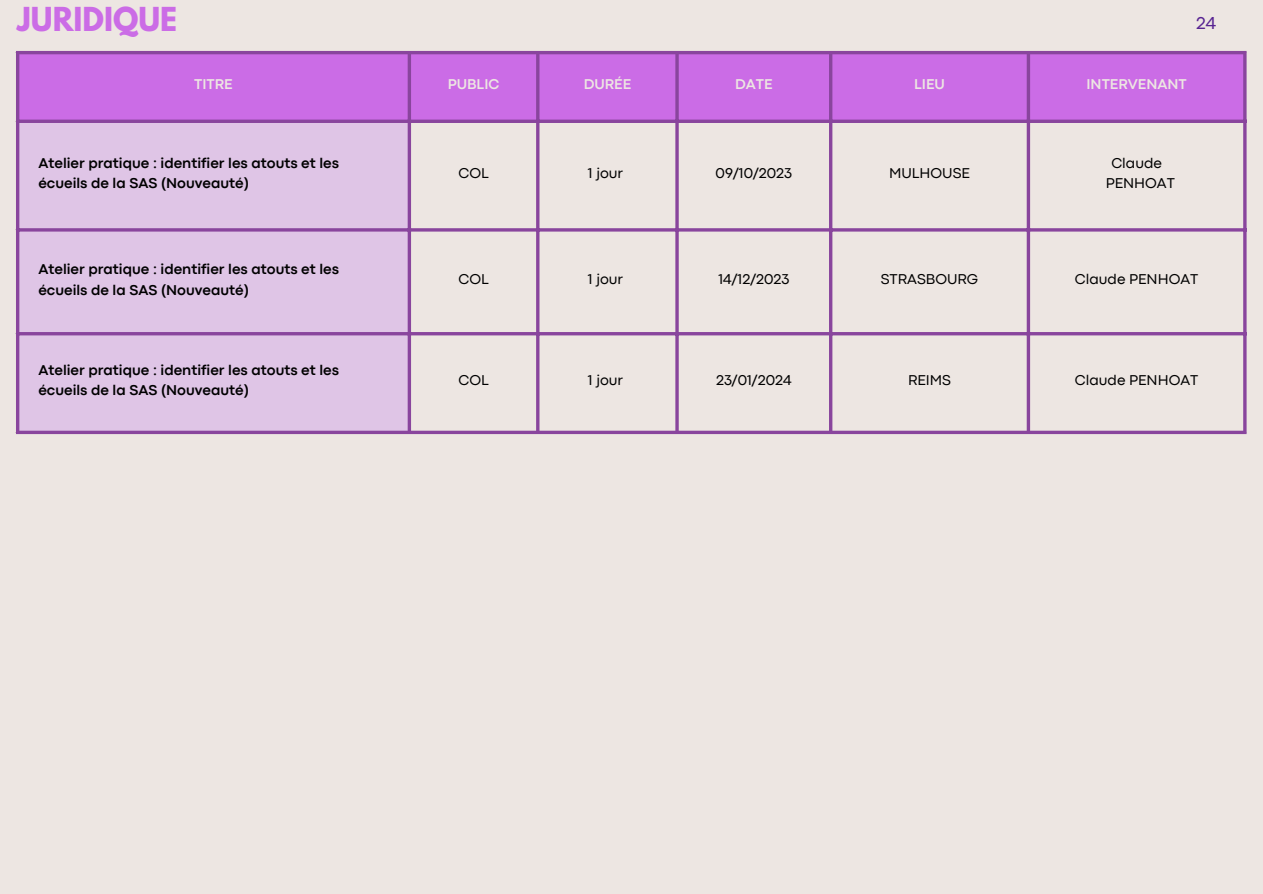
<style>
.page{position:relative;width:1263px;height:894px;background:#fff}
.page>*{position:absolute;margin:0;border:0;box-sizing:border-box;transform-origin:0 0}
.t1{font:700 29.25px "League Spartan";color:#cb6ce6}
.t2{font:18px "Codec Pro";color:#582492}
.t3{font:700 14.85px/20.2px "Codec Pro";color:#000}
.t4{font:14.85px "Codec Pro";color:#000}
.t5{font:700 14.85px "Codec Pro";color:#ede6e2}
</style>
<div class="page">
<div style="left:0;top:0;width:1263px;height:893px;background:#ede6e2"></div>
<div style="left:19px;top:54px;width:1224px;height:66px;background:#cb6ce6"></div>
<div style="left:19px;top:123px;width:389px;height:307px;background:#dfc5e6"></div>
<hr style="left:16px;top:54px;width:3px;height:376px;background:#89459d">
<hr style="left:408px;top:54px;width:3px;height:376px;background:#89459d">
<hr style="left:536px;top:54px;width:3px;height:376px;background:#89459d">
<svg style="left:675px;top:54px;width:4px;height:376px"></svg>
<hr style="left:829px;top:54px;width:3px;height:376px;background:#89459d">
<hr style="left:1027px;top:54px;width:3px;height:376px;background:#89459d">
<hr style="left:1243px;top:54px;width:3px;height:376px;background:#89459d">
<hr style="left:16px;top:51px;width:1230px;height:3px;background:#89459d">
<hr style="left:16px;top:120px;width:1230px;height:3px;background:#89459d">
<hr style="left:16px;top:228px;width:1230px;height:3px;background:#89459d">
<hr style="left:16px;top:332px;width:1230px;height:3px;background:#89459d">
<svg style="left:16px;top:430px;width:1230px;height:4px;background:#995ea9"></svg>
<p class="t1" style="left:17px;top:5px;width:162px">JURIDIQUE</p>
<p class="t2" style="left:1196px;top:17px;width:22px">24</p>
<p class="t5" style="left:194px;top:79px;width:40px">TITRE</p>
<p class="t5" style="left:448px;top:79px;width:53px">PUBLIC</p>
<p class="t5" style="left:584px;top:79px;width:49px">DURÉE</p>
<p class="t5" style="left:735px;top:79px;width:39px">DATE</p>
<p class="t5" style="left:914px;top:79px;width:32px">LIEU</p>
<p class="t5" style="left:1086px;top:79px;width:102px">INTERVENANT</p>
<p class="t3" style="left:38px;top:154px;width:302px">Atelier pratique : identifier les atouts et les écueils de la SAS (Nouveauté)</p>
<p class="t4" style="left:458px;top:168px;width:32px">COL</p>
<p class="t4" style="left:588px;top:168px;width:37px">1 jour</p>
<p class="t4" style="left:716px;top:168px;width:78px">09/10/2023</p>
<p class="t4" style="left:889px;top:168px;width:82px">MULHOUSE</p>
<p class="t4" style="left:1111px;top:158px;width:52px">Claude</p>
<p class="t4" style="left:1106px;top:178px;width:71px">PENHOAT</p>
<p class="t3" style="left:38px;top:260px;width:302px">Atelier pratique : identifier les atouts et les écueils de la SAS (Nouveauté)</p>
<p class="t4" style="left:458px;top:274px;width:32px">COL</p>
<p class="t4" style="left:588px;top:274px;width:37px">1 jour</p>
<p class="t4" style="left:718px;top:274px;width:72px">14/12/2023</p>
<p class="t4" style="left:881px;top:274px;width:99px">STRASBOURG</p>
<p class="t4" style="left:1075px;top:274px;width:125px">Claude PENHOAT</p>
<p class="t3" style="left:38px;top:361px;width:302px">Atelier pratique : identifier les atouts et les écueils de la SAS (Nouveauté)</p>
<p class="t4" style="left:458px;top:374px;width:32px">COL</p>
<p class="t4" style="left:588px;top:374px;width:37px">1 jour</p>
<p class="t4" style="left:716px;top:374px;width:77px">23/01/2024</p>
<p class="t4" style="left:908px;top:374px;width:45px">REIMS</p>
<p class="t4" style="left:1075px;top:374px;width:125px">Claude PENHOAT</p>
</div>
